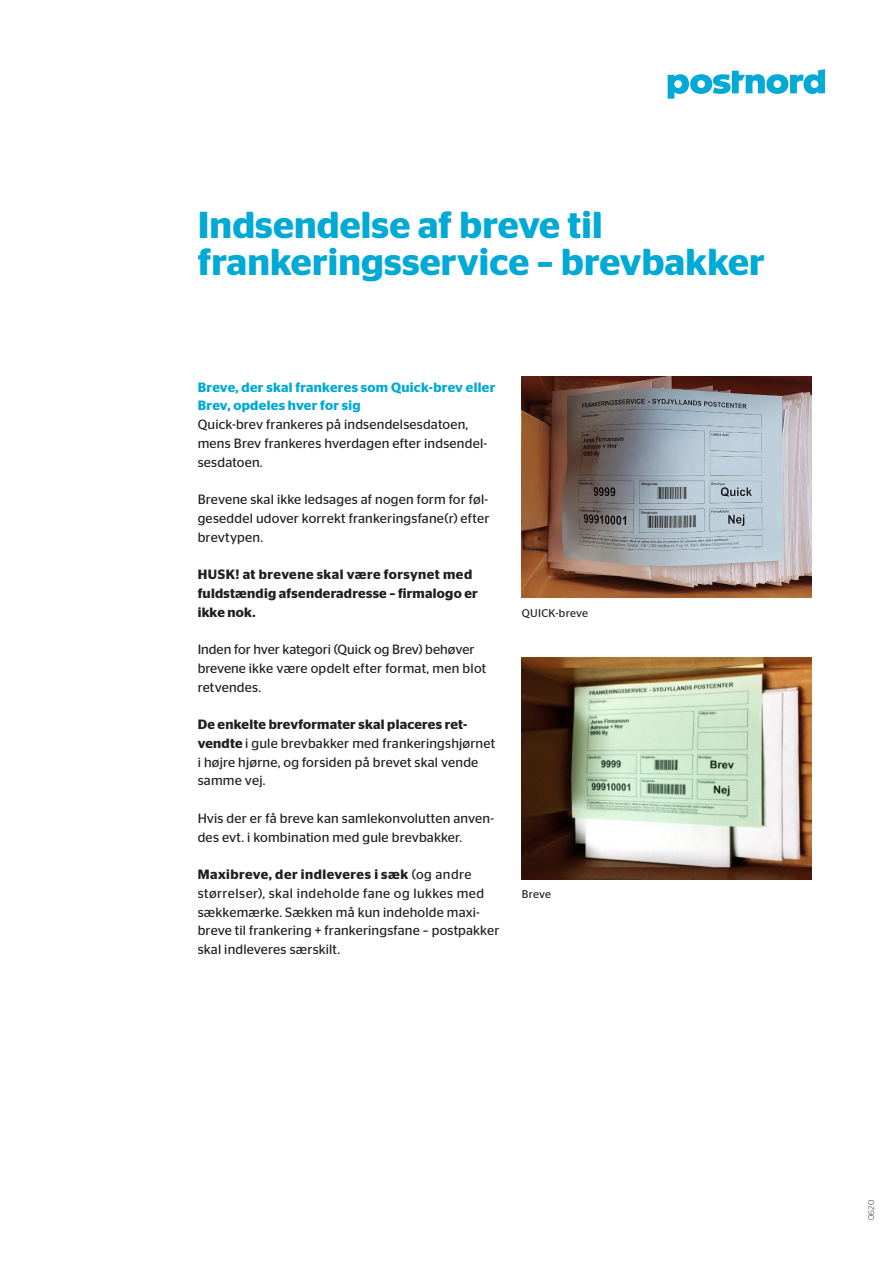
<style>
.page{position:relative;width:893px;height:1263px;background:#fff}
.page>*{position:absolute;margin:0;border:0;box-sizing:border-box;transform-origin:0 0}
.t1{font:600 37.5px/37.5px "Stag Sans";letter-spacing:.005em;color:#00a9d6}
.t2{font:13.5px/18.8px "Stag Sans";letter-spacing:.01em;color:#231f20}
.t3{font:600 13.5px/18.8px "Stag Sans";letter-spacing:.02em;color:#231f20}
.t4{font:600 13.5px/18.8px "Stag Sans";letter-spacing:.025em;color:#00a9d6}
.t5{font:11.25px "Stag Sans";letter-spacing:.015em;color:#231f20}
.t6{font:300 8.25px "Stag Sans";color:#231f20}
.s1{font-weight:600}
</style>
<div class="page">
<img style="left:522px;top:377px;width:289px;height:221px">
<img style="left:522px;top:658px;width:289px;height:221px">
<svg style="left:668px;top:69px;width:157px;height:29px"></svg>
<p class="t1" style="left:198px;top:206px;width:569px">Indsendelse af breve til frankeringsservice – brevbakker</p>
<p class="t4" style="left:198px;top:377px;width:299px">Breve, der skal frankeres som Quick-brev eller<br>Brev, opdeles hver for sig</p>
<p class="t2" style="left:198px;top:415px;width:291px">Quick-brev frankeres på indsendelsesdatoen, mens Brev frankeres hverdagen efter indsendel&shy;sesdatoen.</p>
<p class="t2" style="left:198px;top:490px;width:293px;text-align:justify">Brevene skal ikke ledsages af nogen form for føl&shy;geseddel udover korrekt frankeringsfane(r) efter brevtypen.</p>
<p class="t3" style="left:198px;top:565px;width:282px">HUSK! at brevene skal være forsynet med fuldstændig afsenderadresse – firmalogo er ikke nok.</p>
<p class="t2" style="left:198px;top:640px;width:290px">Inden for hver kategori (Quick og Brev) behøver brevene ikke være opdelt efter format, men blot retvendes.</p>
<p class="t2" style="left:198px;top:715px;width:299px"><span class="s1">De enkelte brevformater skal placeres ret&shy;vendte</span> i gule brevbakker med frankeringshjørnet i højre hjørne, og forsiden på brevet skal vende samme vej.</p>
<p class="t2" style="left:198px;top:809px;width:298px">Hvis der er få breve kan samlekonvolutten anven&shy;des evt. i kombination med gule brevbakker.</p>
<p class="t2" style="left:198px;top:865px;width:303px"><span class="s1">Maxibreve, der indleveres i sæk</span> (og andre størrelser), skal indeholde fane og lukkes med sækkemærke. Sækken må kun indeholde maxi&shy;breve til frankering + frankeringsfane – postpakker skal indleveres særskilt.</p>
<p class="t5" style="left:522px;top:606px;width:67px">QUICK-breve</p>
<p class="t5" style="left:522px;top:887px;width:31px">Breve</p>
<p class="t6" style="left:867px;top:1220px;width:22px;rotate:-90deg">0620</p>
</div>
